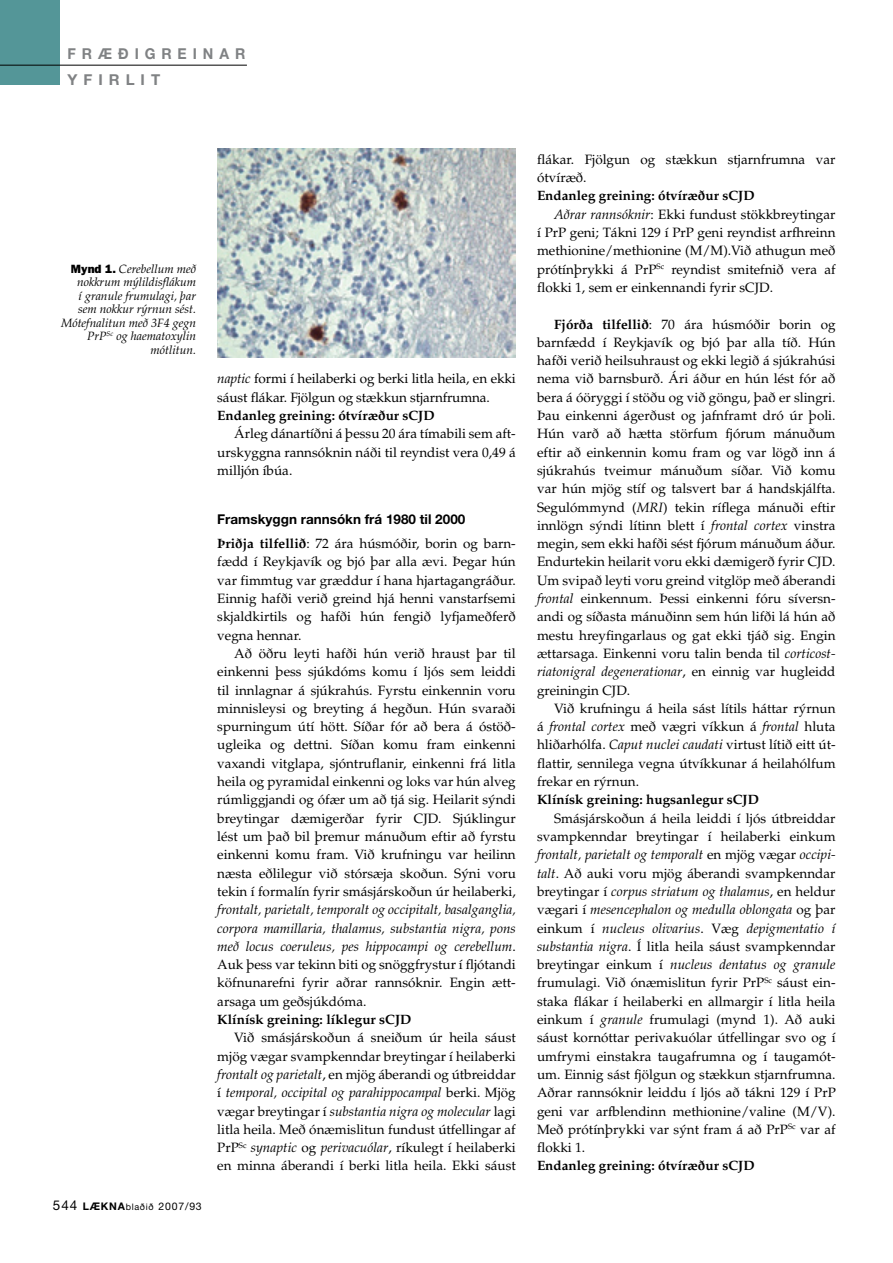
<style>
.page{position:relative;width:893px;height:1263px;background:#fff}
.page>*{position:absolute;margin:0;border:0;box-sizing:border-box;transform-origin:0 0}
.t1{font:700 15px/25.5px "Helvetica Neue";letter-spacing:.41em;color:#808284;scale:.95 1}
.t2{font:13.5px/18.3px "Palatino";color:#000;text-align:justify}
.t3{font:italic 13.5px/18.3px "Palatino";color:#000;text-align:justify}
.t4{font:700 13.5px "Palatino";color:#000}
.t5{font:700 13.5px "Helvetica Neue";color:#000}
.t6{font:italic 12px/13.5px "Palatino";color:#000;text-align:right}
.t7{font:10.5px "Helvetica Neue";letter-spacing:.075em;color:#000}
.s1{font-family:"Franklin Gothic";font-weight:800;font-style:normal}
.s2{font-size:13.5px}
.s3{font-weight:700}
.s4{font-size:9px}
.s5{font-style:italic}
.s6{font-style:normal}
</style>
<div class="page">
<div style="left:0;top:0;width:60px;height:85px;background:#549698"></div>
<hr style="left:0;top:65px;width:247px;height:1px;background:#000">
<img style="left:217px;top:149px;width:299px;height:209px">
<p class="t1" style="left:68px;top:41px;width:189px">FRÆÐIGREINAR<br>YFIRLIT</p>
<p class="t6" style="left:61px;top:262px;width:137px"><span class="s1">Mynd 1.</span> Cerebellum með nokkrum mýlildisflákum<br>í granule frumulagi, þar sem nokkur rýrnun sést.<br>Mótefnalitun með 3F4 gegn<br>PrP<sup>Sc</sup> og haematoxylin mótlitun.</p>
<p class="t7" style="left:53px;top:1200px;width:150px"><span class="s2">544</span> <span class="s3">LÆKNA</span><span class="s4">blaðið</span> 2007/93</p>
<p class="t2" style="left:217px;top:370px;width:300px"><span class="s5">naptic</span> formi í heilaberki og berki litla heila, en ekki sáust flákar. Fjölgun og stækkun stjarnfrumna.</p>
<p class="t4" style="left:217px;top:408px;width:219px">Endanleg greining: ótvíræður sCJD</p>
<p class="t2" style="left:217px;top:425px;width:300px;text-indent:17px">Árleg dánartíðni á þessu 20 ára tímabili sem aft&shy;urskyggna rannsóknin náði til reyndist vera 0,49 á milljón íbúa.</p>
<p class="t5" style="left:217px;top:510px;width:250px">Framskyggn rannsókn frá 1980 til 2000</p>
<p class="t2" style="left:217px;top:535px;width:300px"><span class="s3">Þriðja tilfellið</span>: 72 ára húsmóðir, borin og barn&shy;fædd í Reykjavík og bjó þar alla ævi. Þegar hún var fimmtug var græddur í hana hjartagangráður.<br>Einnig hafði verið greind hjá henni vanstarfsemi skjaldkirtils og hafði hún fengið lyfjameðferð vegna hennar.</p>
<p class="t2" style="left:217px;top:644px;width:300px;text-indent:17px">Að öðru leyti hafði hún verið hraust þar til einkenni þess sjúkdóms komu í ljós sem leiddi til innlagnar á sjúkrahús. Fyrstu einkennin voru minnisleysi og breyting á hegðun. Hún svaraði spurningum útí hött. Síðar fór að bera á óstöð&shy;ugleika og dettni. Síðan komu fram einkenni vaxandi vitglapa, sjóntruflanir, einkenni frá litla heila og pyramidal einkenni og loks var hún alveg rúmliggjandi og ófær um að tjá sig. Heilarit sýndi breytingar dæmigerðar fyrir CJD. Sjúklingur lést um það bil þremur mánuðum eftir að fyrstu einkenni komu fram. Við krufningu var heilinn næsta eðlilegur við stórsæja skoðun. Sýni voru tekin í formalín fyrir smásjárskoðun úr heilaberki,</p>
<p class="t3" style="left:217px;top:901px;width:300px">frontalt, parietalt, temporalt og occipitalt, basalganglia, corpora mamillaria, thalamus, substantia nigra, pons með locus coeruleus, pes hippocampi og cerebellum<span class="s6">.<br>Auk þess var tekinn biti og snöggfrystur í fljótandi köfnunarefni fyrir aðrar rannsóknir. Engin ætt&shy;arsaga um geðsjúkdóma.</span></p>
<p class="t4" style="left:217px;top:1011px;width:196px">Klínísk greining: líklegur sCJD</p>
<p class="t2" style="left:217px;top:1029px;width:300px;text-indent:17px">Við smásjárskoðun á sneiðum úr heila sáust mjög vægar svampkenndar breytingar í heilaberki <span class="s5">frontalt og parietalt</span>, en mjög áberandi og útbreiddar í <span class="s5">temporal, occipital og parahippocampal</span> berki. Mjög vægar breytingar í <span class="s5">substantia nigra og molecular</span> lagi litla heila. Með ónæmislitun fundust útfellingar af PrP<sup>Sc</sup> <span class="s5">synaptic</span> og <span class="s5">perivacuólar</span>, ríkulegt í heilaberki en minna áberandi í berki litla heila. Ekki sáust</p>
<p class="t2" style="left:537px;top:150px;width:300px">flákar. Fjölgun og stækkun stjarnfrumna var ótvíræð.</p>
<p class="t4" style="left:537px;top:188px;width:219px">Endanleg greining: ótvíræður sCJD</p>
<p class="t2" style="left:554px;top:205px;width:283px"><span class="s5">Aðrar rannsóknir</span>: Ekki fundust stökkbreytingar</p>
<p class="t2" style="left:537px;top:224px;width:300px">í PrP geni; Tákni 129 í PrP geni reyndist arfhreinn</p>
<p class="t2" style="left:537px;top:242px;width:300px">methionine/methionine (M/M).Við athugun með</p>
<p class="t2" style="left:537px;top:260px;width:300px">prótínþrykki á PrP<sup>Sc</sup> reyndist smitefnið vera af</p>
<p class="t2" style="left:537px;top:278px;width:237px">flokki 1, sem er einkennandi fyrir sCJD.</p>
<p class="t2" style="left:537px;top:315px;width:300px;text-indent:17px"><span class="s3">Fjórða tilfellið</span>: 70 ára húsmóðir borin og barnfædd í Reykjavík og bjó þar alla tíð. Hún hafði verið heilsuhraust og ekki legið á sjúkrahúsi nema við barnsburð. Ári áður en hún lést fór að bera á óöryggi í stöðu og við göngu, það er slingri.<br>Þau einkenni ágerðust og jafnframt dró úr þoli.<br>Hún varð að hætta störfum fjórum mánuðum eftir að einkennin komu fram og var lögð inn á sjúkrahús tveimur mánuðum síðar. Við komu var hún mjög stíf og talsvert bar á handskjálfta.<br>Segulómmynd (<span class="s5">MRI</span>) tekin ríflega mánuði eftir innlögn sýndi lítinn blett í <span class="s5">frontal cortex</span> vinstra megin, sem ekki hafði sést fjórum mánuðum áður.<br>Endurtekin heilarit voru ekki dæmigerð fyrir CJD.<br>Um svipað leyti voru greind vitglöp með áberandi <span class="s5">frontal</span> einkennum. Þessi einkenni fóru síversn&shy;andi og síðasta mánuðinn sem hún lifði lá hún að mestu hreyfingarlaus og gat ekki tjáð sig. Engin ættarsaga. Einkenni voru talin benda til <span class="s5">corticost&shy;riatonigral degenerationar</span>, en einnig var hugleidd greiningin CJD.</p>
<p class="t2" style="left:537px;top:699px;width:300px;text-indent:17px">Við krufningu á heila sást lítils háttar rýrnun á <span class="s5">frontal cortex</span> með vægri víkkun á <span class="s5">frontal</span> hluta hliðarhólfa. <span class="s5">Caput nuclei caudati</span> virtust lítið eitt út&shy;flattir, sennilega vegna útvíkkunar á heilahólfum frekar en rýrnun.</p>
<p class="t4" style="left:537px;top:792px;width:223px">Klínísk greining: hugsanlegur sCJD</p>
<p class="t2" style="left:537px;top:809px;width:300px;text-indent:17px">Smásjárskoðun á heila leiddi í ljós útbreiddar svampkenndar breytingar í heilaberki einkum <span class="s5">frontalt, parietalt og temporalt</span> en mjög vægar <span class="s5">occipi&shy;talt</span>. Að auki voru mjög áberandi svampkenndar breytingar í <span class="s5">corpus striatum og thalamus</span>, en heldur vægari í <span class="s5">mesencephalon og medulla oblongata</span> og þar einkum í <span class="s5">nucleus olivarius</span>. Væg <span class="s5">depigmentatio í substantia nigra</span>. Í litla heila sáust svampkenndar breytingar einkum í <span class="s5">nucleus dentatus og granule </span>frumulagi. Við ónæmislitun fyrir PrP<sup>Sc</sup> sáust ein&shy;staka flákar í heilaberki en allmargir í litla heila einkum í <span class="s5">granule</span> frumulagi (mynd 1). Að auki sáust kornóttar perivakuólar útfellingar svo og í umfrymi einstakra taugafrumna og í taugamót&shy;um. Einnig sást fjölgun og stækkun stjarnfrumna.<br>Aðrar rannsóknir leiddu í ljós að tákni 129 í PrP geni var arfblendinn methionine/valine (M/V).<br>Með prótínþrykki var sýnt fram á að PrP<sup>Sc</sup> var af flokki 1.</p>
<p class="t4" style="left:537px;top:1158px;width:219px">Endanleg greining: ótvíræður sCJD</p>
</div>
